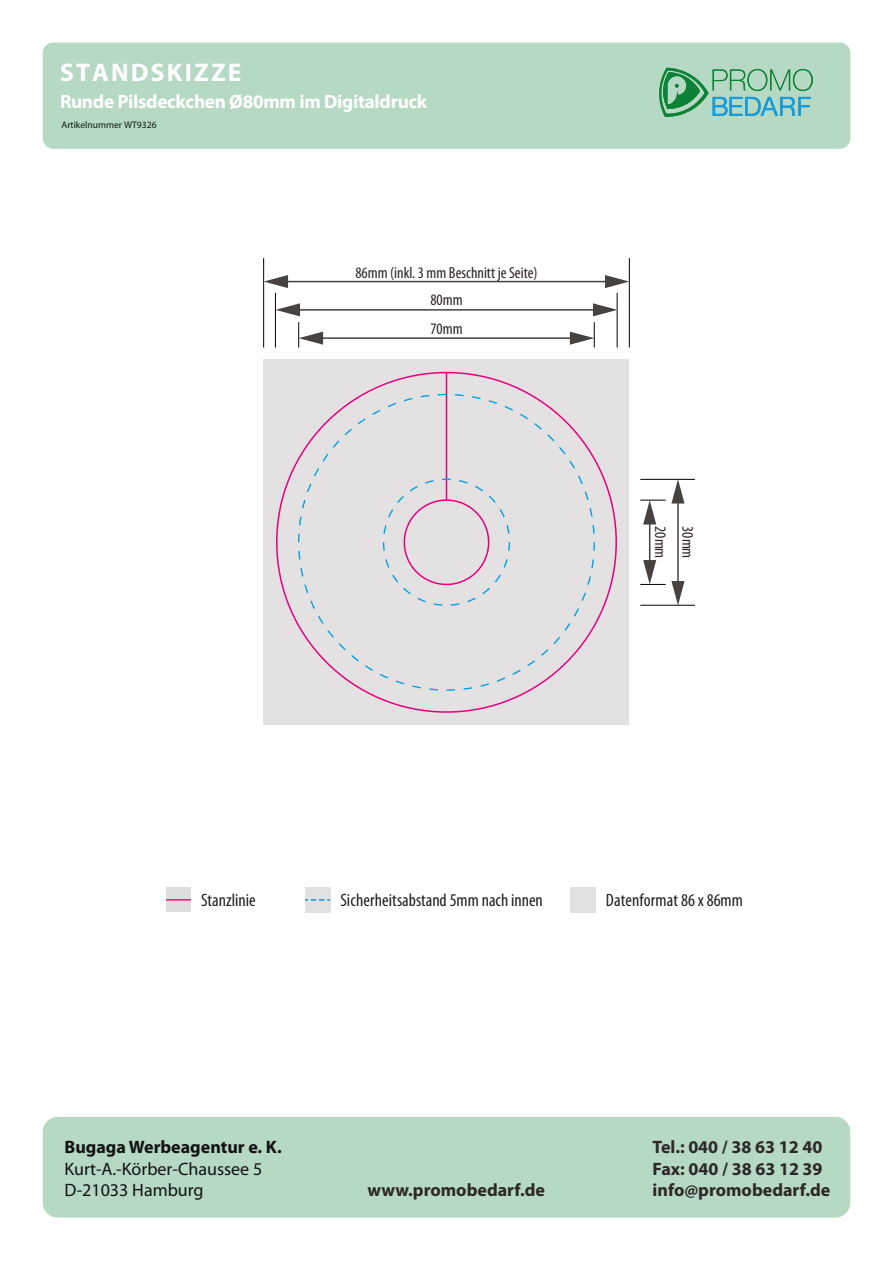
<style>
.page{position:relative;width:893px;height:1263px;background:#fff}
.page>*{position:absolute;margin:0;border:0;box-sizing:border-box;transform-origin:0 0}
.t1{font:700 25.5px "Myriad Pro";letter-spacing:.085em;color:#fff}
.t2{font:700 19.2px "Myriad Pro";letter-spacing:-.015em;color:#fff}
.t3{font:700 18px/21.6px "Myriad Pro";color:#2c2825}
.t4{font:condensed 18px "Myriad Pro";color:#1f1f1d}
.t5{font:18px/21.6px "Myriad Pro";color:#121212}
.t6{font:700 18px "Myriad Pro";color:#121212}
.t7{font:condensed 16.05px/28.2px "Myriad Pro";color:#2c2422;text-align:center}
.t8{font:9.6px "Myriad Pro";color:#1f1f1e}
</style>
<div class="page">
<div style="left:43px;top:43px;width:807px;height:106px;background:#b6d9c3;border-radius:11px"></div>
<svg style="left:659px;top:68px;width:154px;height:49px"></svg>
<div style="left:43px;top:1117px;width:807px;height:100px;background:#b6d9c3;border-radius:15px"></div>
<div style="left:571px;top:887px;width:25px;height:25px;background:#e2e0e1"></div>
<div style="left:166px;top:887px;width:25px;height:25px;background:#dddddc"></div>
<svg style="left:166px;top:899px;width:25px;height:1px"></svg>
<div style="left:305px;top:887px;width:25px;height:25px;background:#e2e0e1"></div>
<svg style="left:305px;top:899px;width:25px;height:1px"></svg>
<hr style="left:275px;top:293px;width:1px;height:55px;background:#000">
<hr style="left:617px;top:293px;width:1px;height:55px;background:#000">
<hr style="left:263px;top:258px;width:1px;height:90px;background:#000">
<hr style="left:629px;top:258px;width:1px;height:90px;background:#000">
<hr style="left:319px;top:337px;width:255px;height:2px;background:#46423f">
<svg style="left:298px;top:322px;width:25px;height:26px"></svg>
<svg style="left:570px;top:322px;width:25px;height:26px"></svg>
<hr style="left:284px;top:281px;width:325px;height:1px;background:#46423f">
<svg style="left:605px;top:275px;width:24px;height:13px"></svg>
<svg style="left:264px;top:275px;width:24px;height:13px"></svg>
<hr style="left:296px;top:309px;width:301px;height:2px;background:#46423f">
<svg style="left:593px;top:303px;width:24px;height:13px"></svg>
<svg style="left:276px;top:303px;width:24px;height:13px"></svg>
<hr style="left:640px;top:479px;width:55px;height:1px;background:#000">
<hr style="left:640px;top:605px;width:55px;height:1px;background:#000">
<hr style="left:649px;top:520px;width:1px;height:44px;background:#46423f">
<hr style="left:677px;top:499px;width:2px;height:86px;background:#46423f">
<svg style="left:640px;top:560px;width:44px;height:45px"></svg>
<svg style="left:640px;top:479px;width:44px;height:45px"></svg>
<div style="left:264px;top:359px;width:365px;height:366px;background:#e3e1e1"></div>
<div style="left:404px;top:499px;width:85px;height:86px;border:2px solid #e6007d;border-radius:50%"></div>
<hr style="left:446px;top:372px;width:1px;height:128px;background:#e6007d">
<h1 class="t1" style="left:60px;top:56px;width:183px">STANDSKIZZE</h1>
<p class="t2" style="left:60px;top:89px;width:369px">Runde Pilsdeckchen Ø80mm im Digitaldruck</p>
<p class="t8" style="left:62px;top:119px;width:97px">Artikelnummer WT9326</p>
<p class="t7" style="left:355px;top:258px;width:184px">86mm (inkl. 3 mm Beschnitt je Seite)<br>80mm<br>70mm</p>
<p class="t7" style="left:675px;top:526px;width:34px;rotate:90deg">20mm</p>
<p class="t7" style="left:702px;top:526px;width:34px;rotate:90deg">30mm</p>
<p class="t4" style="left:201px;top:889px;width:56px">Stanzlinie</p>
<p class="t4" style="left:340px;top:889px;width:204px">Sicherheitsabstand 5mm nach innen</p>
<p class="t4" style="left:606px;top:889px;width:139px">Datenformat 86 x 86mm</p>
<p class="t6" style="left:65px;top:1135px;width:219px">Bugaga Werbeagentur e. K.</p>
<p class="t5" style="left:65px;top:1157px;width:199px">Kurt-A.-Körber-Chaussee 5<br>D-21033 Hamburg</p>
<p class="t3" style="left:653px;top:1136px;width:171px">Tel.: 040 / 38 63 12 40<br>Fax: 040 / 38 63 12 39</p>
<p class="t3" style="left:367px;top:1179px;width:179px">www.promobedarf.de</p>
<p class="t3" style="left:653px;top:1179px;width:179px">info@promobedarf.de</p>
</div>
